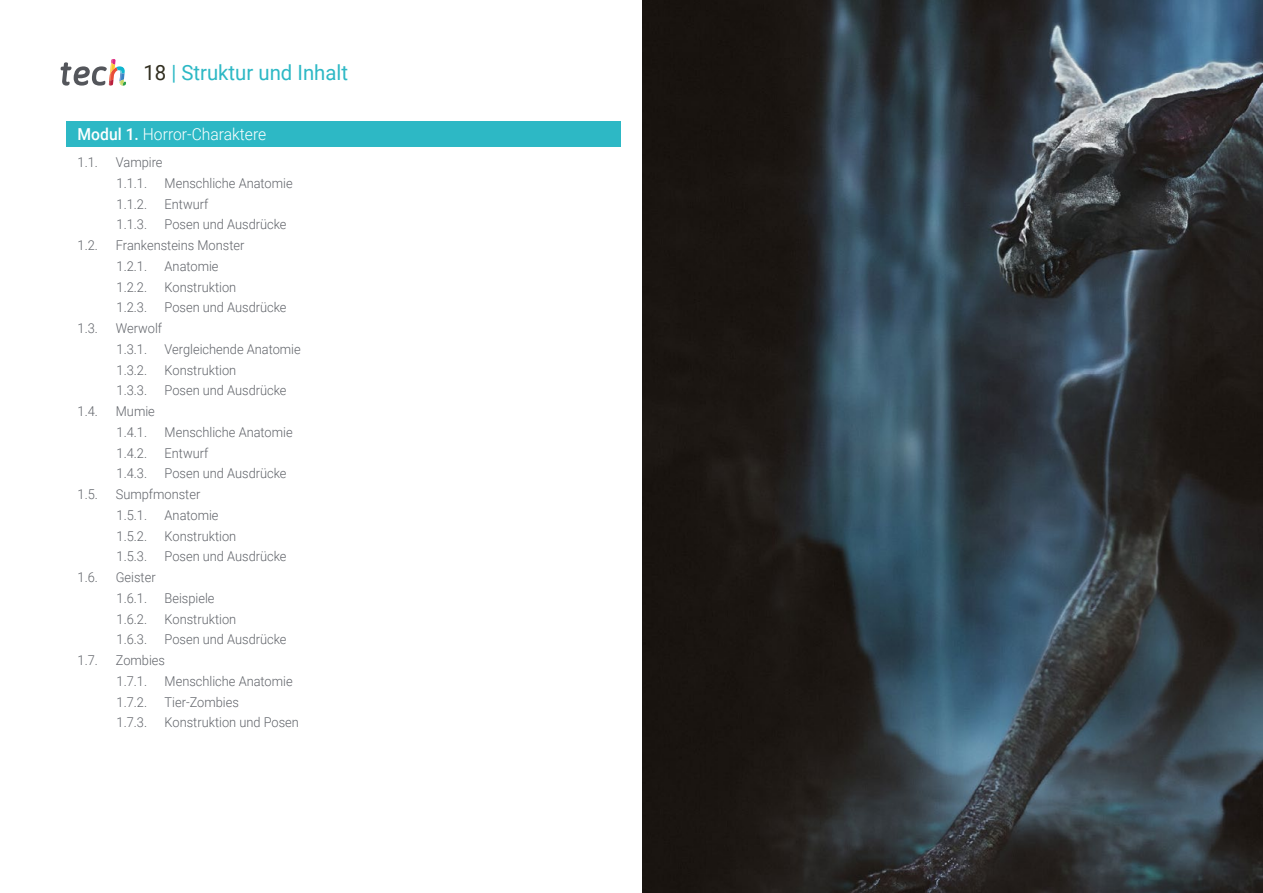
<style>
.page{position:relative;width:1263px;height:893px;background:#fff}
.page>*{position:absolute;margin:0;border:0;box-sizing:border-box;transform-origin:0 0}
.t1{font:21px "Roboto";color:#2db8c5}
.t2{font:300 16.5px "Roboto";color:#fff;scale:.95 1}
.t3{font:300 13.5px/20.7px "Roboto";color:#61646a;scale:.95 1}
.s1{color:#312e20}
.s2{font-weight:500}
</style>
<div class="page">
<div style="left:67px;top:121px;width:554px;height:25px;background:#2db8c5"></div>
<img style="left:642px;top:0;width:621px;height:893px">
<svg style="left:61px;top:59px;width:65px;height:27px"></svg>
<h1 class="t1" style="left:144px;top:57px;width:206px"><span class="s1">18</span> | Struktur und Inhalt</h1>
<p class="t2" style="left:78px;top:123px;width:200px"><span class="s2">Modul 1.</span> Horror-Charaktere</p>
<p class="t3" style="left:78px;top:151px;width:23px">1.1.</p>
<p class="t3" style="left:116px;top:151px;width:51px">Vampire<br>1.1.1.</p>
<p class="t3" style="left:165px;top:172px;width:136px">Menschliche Anatomie</p>
<p class="t3" style="left:117px;top:193px;width:34px">1.1.2.</p>
<p class="t3" style="left:165px;top:193px;width:48px">Entwurf</p>
<p class="t3" style="left:117px;top:214px;width:34px">1.1.3.</p>
<p class="t3" style="left:165px;top:214px;width:130px">Posen und Ausdrücke</p>
<p class="t3" style="left:78px;top:234px;width:23px">1.2.</p>
<p class="t3" style="left:116px;top:234px;width:137px">Frankensteins Monster<br>1.2.1.</p>
<p class="t3" style="left:165px;top:255px;width:58px">Anatomie</p>
<p class="t3" style="left:117px;top:276px;width:34px">1.2.2.</p>
<p class="t3" style="left:165px;top:276px;width:77px">Konstruktion</p>
<p class="t3" style="left:117px;top:297px;width:34px">1.2.3.</p>
<p class="t3" style="left:165px;top:297px;width:130px">Posen und Ausdrücke</p>
<p class="t3" style="left:78px;top:317px;width:23px">1.3.</p>
<p class="t3" style="left:116px;top:317px;width:50px">Werwolf<br>1.3.1.</p>
<p class="t3" style="left:165px;top:338px;width:145px">Vergleichende Anatomie</p>
<p class="t3" style="left:117px;top:359px;width:34px">1.3.2.</p>
<p class="t3" style="left:165px;top:359px;width:77px">Konstruktion</p>
<p class="t3" style="left:117px;top:380px;width:34px">1.3.3.</p>
<p class="t3" style="left:165px;top:380px;width:130px">Posen und Ausdrücke</p>
<p class="t3" style="left:78px;top:400px;width:23px">1.4.</p>
<p class="t3" style="left:116px;top:400px;width:43px">Mumie<br>1.4.1.</p>
<p class="t3" style="left:165px;top:421px;width:136px">Menschliche Anatomie</p>
<p class="t3" style="left:117px;top:442px;width:34px">1.4.2.</p>
<p class="t3" style="left:165px;top:442px;width:48px">Entwurf</p>
<p class="t3" style="left:117px;top:463px;width:34px">1.4.3.</p>
<p class="t3" style="left:165px;top:463px;width:130px">Posen und Ausdrücke</p>
<p class="t3" style="left:78px;top:483px;width:23px">1.5.</p>
<p class="t3" style="left:116px;top:483px;width:90px">Sumpfmonster<br>1.5.1.</p>
<p class="t3" style="left:165px;top:504px;width:58px">Anatomie</p>
<p class="t3" style="left:117px;top:525px;width:34px">1.5.2.</p>
<p class="t3" style="left:165px;top:525px;width:77px">Konstruktion</p>
<p class="t3" style="left:117px;top:546px;width:34px">1.5.3.</p>
<p class="t3" style="left:165px;top:546px;width:130px">Posen und Ausdrücke</p>
<p class="t3" style="left:78px;top:566px;width:23px">1.6.</p>
<p class="t3" style="left:116px;top:566px;width:43px">Geister<br>1.6.1.</p>
<p class="t3" style="left:165px;top:587px;width:54px">Beispiele</p>
<p class="t3" style="left:117px;top:608px;width:34px">1.6.2.</p>
<p class="t3" style="left:165px;top:608px;width:77px">Konstruktion</p>
<p class="t3" style="left:117px;top:629px;width:34px">1.6.3.</p>
<p class="t3" style="left:165px;top:629px;width:130px">Posen und Ausdrücke</p>
<p class="t3" style="left:78px;top:649px;width:23px">1.7.</p>
<p class="t3" style="left:116px;top:649px;width:53px">Zombies<br>1.7.1.</p>
<p class="t3" style="left:165px;top:670px;width:136px">Menschliche Anatomie</p>
<p class="t3" style="left:117px;top:691px;width:34px">1.7.2.</p>
<p class="t3" style="left:165px;top:691px;width:80px">Tier-Zombies</p>
<p class="t3" style="left:117px;top:712px;width:34px">1.7.3.</p>
<p class="t3" style="left:165px;top:712px;width:143px">Konstruktion und Posen</p>
</div>
